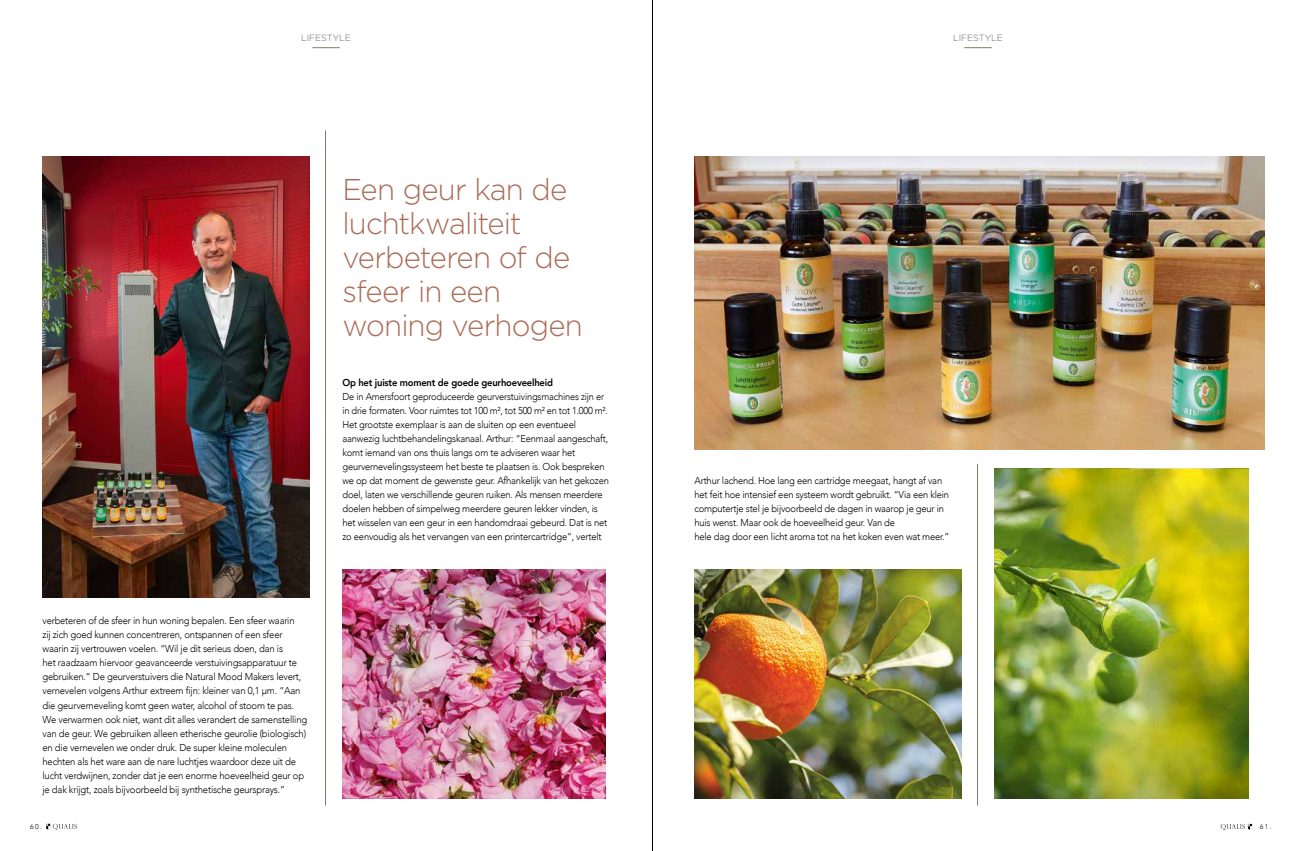
<style>
.page{position:relative;width:1304px;height:851px;background:#fff}
.page>*{position:absolute;margin:0;border:0;box-sizing:border-box;transform-origin:0 0}
.t1{font:300 30px/34px "Gotham";letter-spacing:-.03em;color:#aa6c57}
.t2{font:300 10px/14px "Avenir";letter-spacing:-.02em;color:#000;scale:.94 1}
.t3{font:300 10px/14px "Avenir";letter-spacing:-.02em;color:#000;scale:.93 1}
.t4{font:800 10px "Avenir";letter-spacing:-.02em;color:#000;scale:.94 1}
.t5{font:300 9px "Gotham";color:#626261}
.t6{font:300 7px "Avenir";color:#000}
</style>
<div class="page">
<svg style="left:312px;top:47px;width:28px;height:1px"></svg>
<svg style="left:964px;top:47px;width:28px;height:1px"></svg>
<hr style="left:325px;top:130px;width:1px;height:675px;background:#857c64">
<hr style="left:977px;top:463px;width:1px;height:342px;background:#857c64">
<img style="left:43px;top:156px;width:267px;height:441px">
<img style="left:694px;top:156px;width:570px;height:293px">
<img style="left:342px;top:569px;width:264px;height:229px">
<img style="left:694px;top:569px;width:267px;height:229px">
<img style="left:994px;top:468px;width:255px;height:330px">
<hr style="left:652px;top:0;width:1px;height:850px;background:#000">
<svg style="left:46px;top:823px;width:31px;height:6px"></svg>
<svg style="left:1221px;top:823px;width:31px;height:6px"></svg>
<p class="t5" style="left:301px;top:32px;width:51px">LIFESTYLE</p>
<p class="t5" style="left:953px;top:32px;width:51px">LIFESTYLE</p>
<p class="t2" style="left:43px;top:614px;width:283px">verbeteren of de sfeer in hun woning bepalen. Een sfeer waarin<br>zij zich goed kunnen concentreren, ontspannen of een sfeer waarin zij vertrouwen voelen. “Wil je dit serieus doen, dan is<br>het raadzaam hiervoor geavanceerde verstuivingsapparatuur te gebruiken.” De geurverstuivers die Natural Mood Makers levert, vernevelen volgens Arthur extreem fijn: kleiner van 0,1 μm. “Aan die geurverneveling komt geen water, alcohol of stoom te pas.<br>We verwarmen ook niet, want dit alles verandert de samenstelling van de geur. We gebruiken alleen etherische geurolie (biologisch) en die vernevelen we onder druk. De super kleine moleculen hechten als het ware aan de nare luchtjes waardoor deze uit de lucht verdwijnen, zonder dat je een enorme hoeveelheid geur op je dak krijgt, zoals bijvoorbeeld bij synthetische geursprays.”</p>
<h1 class="t1" style="left:342px;top:171px;width:242px">Een geur kan de luchtkwaliteit verbeteren of de sfeer in een woning verhogen</h1>
<p class="t4" style="left:342px;top:375px;width:225px">Op het juiste moment de goede geurhoeveelheid</p>
<p class="t3" style="left:342px;top:390px;width:288px">De in Amersfoort geproduceerde geurverstuivingsmachines zijn er in drie formaten. Voor ruimtes tot 100 m², tot 500 m² en tot 1.000 m².<br>Het grootste exemplaar is aan de sluiten op een eventueel aanwezig luchtbehandelingskanaal. Arthur: “Eenmaal aangeschaft, komt iemand van ons thuis langs om te adviseren waar het geurvernevelingssysteem het beste te plaatsen is. Ook bespreken we op dat moment de gewenste geur. Afhankelijk van het gekozen doel, laten we verschillende geuren ruiken. Als mensen meerdere doelen hebben of simpelweg meerdere geuren lekker vinden, is het wisselen van een geur in een handomdraai gebeurd. Dat is net zo eenvoudig als het vervangen van een printercartridge”, vertelt</p>
<p class="t2" style="left:694px;top:474px;width:273px">Arthur lachend. Hoe lang een cartridge meegaat, hangt af van het feit hoe intensief een systeem wordt gebruikt. “Via een klein computertje stel je bijvoorbeeld de dagen in waarop je geur in huis wenst. Maar ook de hoeveelheid geur. Van de<br>hele dag door een licht aroma tot na het koken even wat meer.”</p>
<p class="t6" style="left:30px;top:822px;width:13px">60.</p>
<p class="t6" style="left:1260px;top:822px;width:13px">61.</p>
</div>
